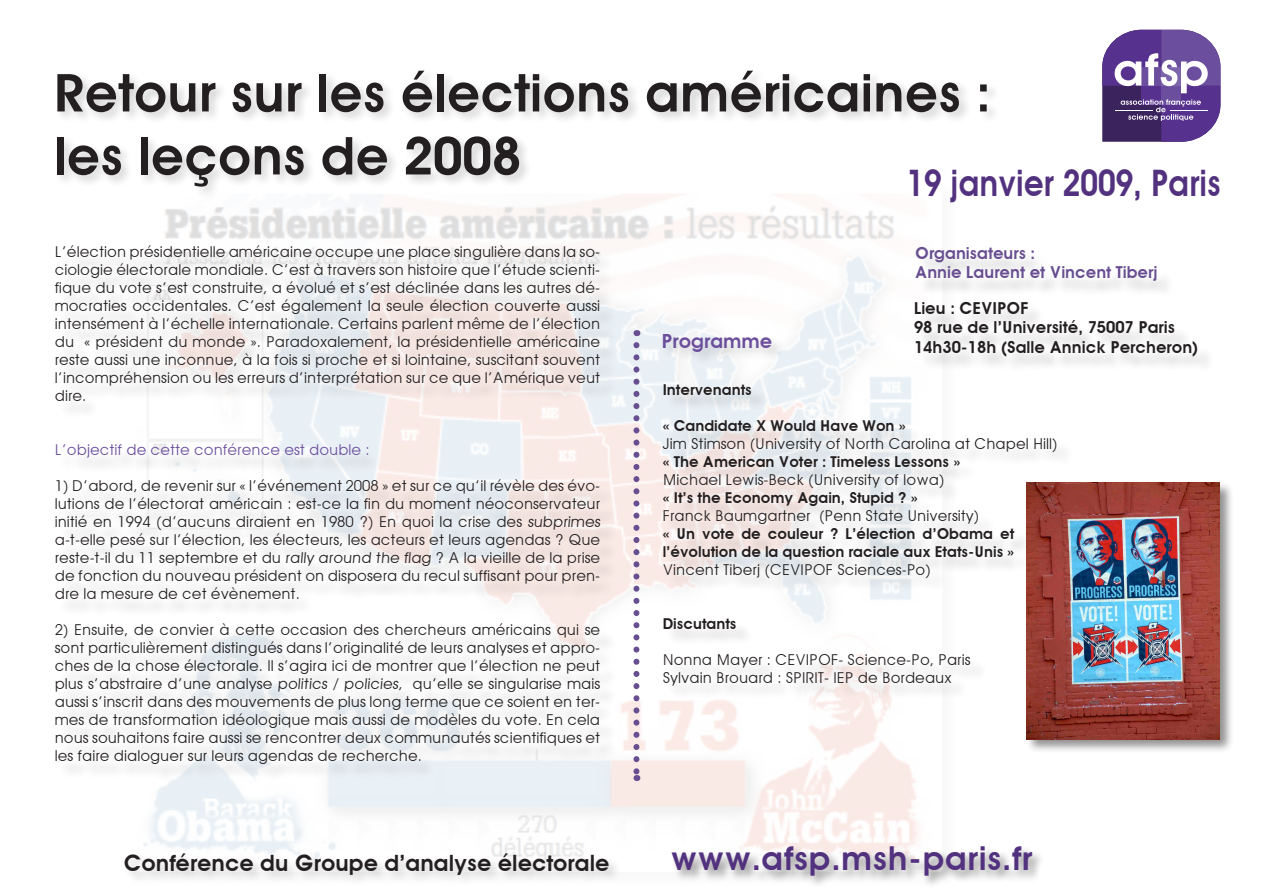
<style>
.page{position:relative;width:1263px;height:893px;background:#fff}
.page>*{position:absolute;margin:0;border:0;box-sizing:border-box;transform-origin:0 0}
.t1{font:600 52.5px/63px "Avant Garde";color:#231f20}
.t2{font:600 36.6px "Avant Garde";color:#52317f;scale:.86 1}
.t3{font:600 33px "Avant Garde";letter-spacing:.02em;color:#52317f}
.t4{font:600 22.5px "Avant Garde";color:#231f20}
.t5{font:600 19.5px "Avant Garde";color:#6b4e9d}
.t6{font:600 16.5px "Avant Garde";color:#231f20}
.t7{font:600 16.5px "Avant Garde";color:#674e91}
.t8{font:15px/18px "Avant Garde";color:#231f20;text-align:justify}
.t9{font:600 15px/18px "Avant Garde";color:#231f20;text-align:justify}
.t10{font:15px "Avant Garde";color:#6b4e9d}
.s1{font-weight:400}
</style>
<div class="page">
<img style="left:165px;top:232px;width:753px;height:612px">
<div style="left:54px;top:68px;width:1035px;height:164px;background:#231f20;opacity:.2"></div>
<div style="left:918px;top:249px;width:345px;height:65px;background:#231f20;opacity:.2"></div>
<svg style="left:1102px;top:30px;width:118px;height:112px"></svg>
<div style="left:57px;top:248px;width:588px;height:615px;background:#231f20;opacity:.2"></div>
<div style="left:665px;top:386px;width:562px;height:395px;background:#231f20;opacity:.2"></div>
<div style="left:661px;top:332px;width:184px;height:65px;background:#231f20;opacity:.2"></div>
<div style="left:917px;top:304px;width:346px;height:82px;background:#231f20;opacity:.2"></div>
<div style="left:1025px;top:481px;width:216px;height:304px;background:#231f20;opacity:.5"></div>
<img style="left:1027px;top:483px;width:192px;height:256px">
<div style="left:122px;top:851px;width:779px;height:42px;background:#231f20;opacity:.2"></div>
<div style="left:669px;top:844px;width:442px;height:49px;background:#231f20;opacity:.5"></div>
<svg style="left:633px;top:345px;width:6px;height:436px"></svg>
<p class="t1" style="left:54px;top:61px;width:938px">Retour sur les élections américaines : les leçons de 2008</p>
<p class="t2" style="left:906px;top:161px;width:367px">19 janvier 2009, Paris</p>
<p class="t8" style="left:55px;top:243px;width:547px">L’élection présidentielle américaine occupe une place singulière dans la so&shy;ciologie électorale mondiale. C’est à travers son histoire que l’étude scienti&shy;fique du vote s’est construite, a évolué et s’est déclinée dans les autres dé&shy;mocraties occidentales. C’est également la seule élection couverte aussi intensément à l’échelle internationale. Certains parlent même de l’élection du « président du monde ». Paradoxalement, la présidentielle américaine reste aussi une inconnue, à la fois si proche et si lointaine, suscitant souvent l’incompréhension ou les erreurs d’interprétation sur ce que l’Amérique veut dire.</p>
<p class="t10" style="left:55px;top:441px;width:316px">L’objectif de cette conférence est double :</p>
<p class="t8" style="left:55px;top:477px;width:549px">1) D’abord, de revenir sur « l’événement 2008 » et sur ce qu’il révèle des évo&shy;lutions de l’électorat américain : est-ce la fin du moment néoconservateur initié en 1994 (d’aucuns diraient en 1980 ?) En quoi la crise des subprimes a-t-elle pesé sur l’élection, les électeurs, les acteurs et leurs agendas ? Que reste-t-il du 11 septembre et du rally around the flag ? A la vieille de la prise de fonction du nouveau président on disposera du recul suffisant pour pren&shy;dre la mesure de cet évènement.</p>
<p class="t8" style="left:55px;top:621px;width:547px">2) Ensuite, de convier à cette occasion des chercheurs américains qui se sont particulièrement distingués dans l’originalité de leurs analyses et appro&shy;ches de la chose électorale. Il s’agira ici de montrer que l’élection ne peut plus s’abstraire d’une analyse politics / policies, qu’elle se singularise mais aussi s’inscrit dans des mouvements de plus long terme que ce soient en ter&shy;mes de transformation idéologique mais aussi de modèles du vote. En cela nous souhaitons faire aussi se rencontrer deux communautés scientifiques et les faire dialoguer sur leurs agendas de recherche.</p>
<p class="t5" style="left:662px;top:329px;width:112px">Programme</p>
<p class="t7" style="left:915px;top:243px;width:122px">Organisateurs :</p>
<p class="t7" style="left:915px;top:263px;width:244px">Annie Laurent et Vincent Tiberj</p>
<p class="t6" style="left:914px;top:298px;width:116px">Lieu : CEVIPOF</p>
<p class="t6" style="left:914px;top:318px;width:263px">98 rue de l’Université, 75007 Paris</p>
<p class="t6" style="left:914px;top:337px;width:286px">14h30-18h (Salle Annick Percheron)</p>
<p class="t9" style="left:663px;top:380px;width:91px">Intervenants</p>
<p class="t9" style="left:663px;top:416px;width:245px">« Candidate X Would Have Won »</p>
<p class="t8" style="left:663px;top:434px;width:397px">Jim Stimson (University of North Carolina at Chapel Hill)</p>
<p class="t9" style="left:663px;top:452px;width:299px">« The American Voter : Timeless Lessons »</p>
<p class="t8" style="left:663px;top:470px;width:283px">Michael Lewis-Beck (University of Iowa)</p>
<p class="t9" style="left:663px;top:488px;width:256px">« It’s the Economy Again, Stupid ? »</p>
<p class="t8" style="left:663px;top:506px;width:318px">Franck Baumgartner (Penn State University)</p>
<p class="t9" style="left:663px;top:524px;width:353px">« Un vote de couleur ? L’élection d’Obama et l’évolution de la question raciale aux Etats-Unis » <span class="s1">Vincent Tiberj (CEVIPOF Sciences-Po)</span></p>
<p class="t9" style="left:663px;top:614px;width:75px">Discutants</p>
<p class="t8" style="left:663px;top:650px;width:309px">Nonna Mayer : CEVIPOF- Science-Po, Paris</p>
<p class="t8" style="left:663px;top:668px;width:290px">Sylvain Brouard : SPIRIT- IEP de Bordeaux</p>
<p class="t4" style="left:124px;top:849px;width:487px">Conférence du Groupe d’analyse électorale</p>
<p class="t3" style="left:671px;top:839px;width:363px">www.afsp.msh-paris.fr</p>
</div>
